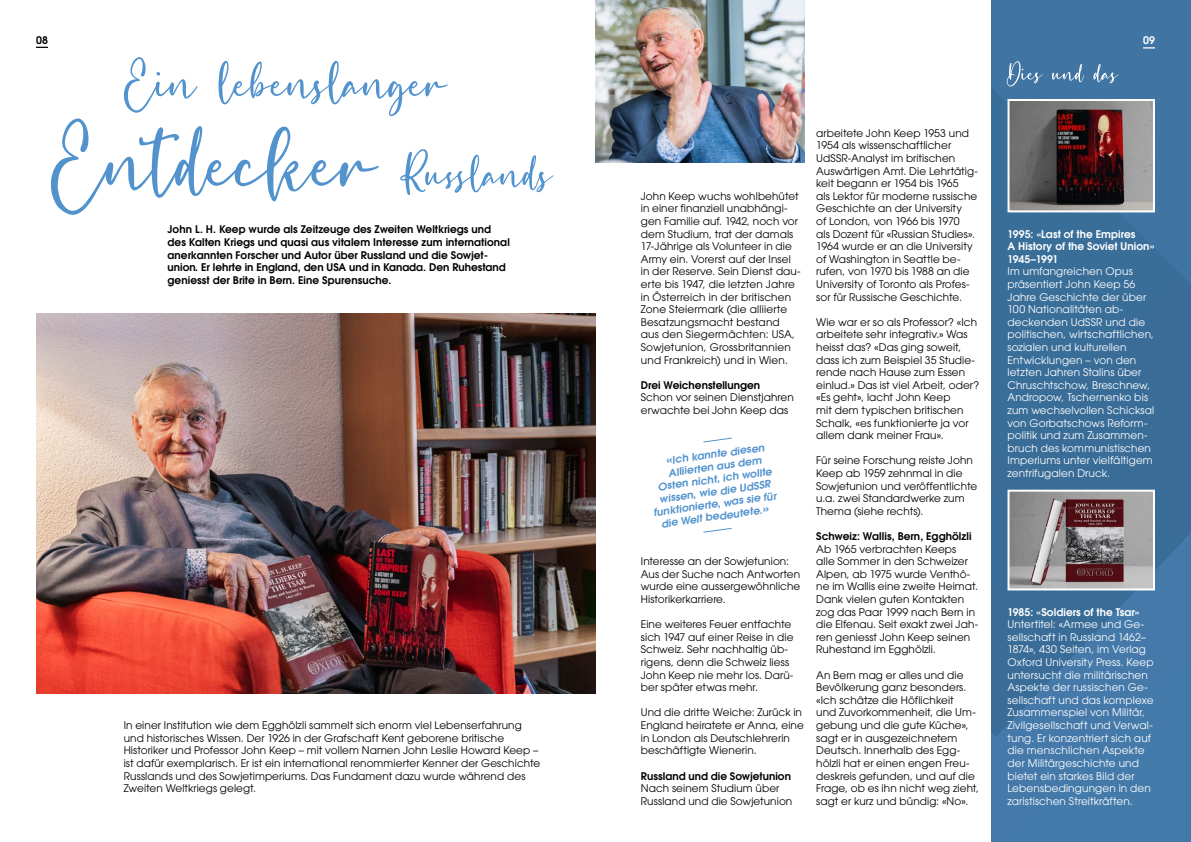
<style>
.page{position:relative;width:1191px;height:842px;background:#fff}
.page>*{position:absolute;margin:0;border:0;box-sizing:border-box;transform-origin:0 0}
.t1{font:130px "Mallorist";color:#5293ce}
.t2{font:75px "Mallorist";color:#5293ce}
.t3{font:65px "Mallorist";color:#5293ce}
.t4{font:10.5px/12.6px "Avant Garde LTCE";letter-spacing:.01em;color:#000}
.t5{font:10.5px/12.6px "Avant Garde LTCE";letter-spacing:.01em;color:#fff}
.t6{font:600 10.5px/12.6px "Avant Garde LTCE";letter-spacing:.005em;color:#000}
.t7{font:600 10.5px/12.6px "Avant Garde LTCE";letter-spacing:.005em;color:#fff}
.t8{font:600 10.3px "Avant Garde LTCE";color:#5293ce;scale:1.04 1}
.s1{font-size:13.7px}
</style>
<div class="page">
<img style="left:36px;top:313px;width:559px;height:380px">
<svg style="left:703px;top:437px;width:29px;height:6px"></svg>
<svg style="left:703px;top:527px;width:29px;height:6px"></svg>
<svg style="left:36px;top:47px;width:12px;height:1px"></svg>
<div style="left:991px;top:738px;width:200px;height:104px;background:#447aa9"></div>
<svg style="left:991px;top:603px;width:200px;height:135px;background:#4075a3"></svg>
<svg style="left:991px;top:0;width:200px;height:603px;background:#3b709b"></svg>
<img style="left:1010px;top:493px;width:142px;height:94px">
<div style="left:1007px;top:490px;width:148px;height:100px;border:2px solid #fff"></div>
<img style="left:1010px;top:102px;width:142px;height:107px">
<div style="left:1007px;top:99px;width:148px;height:113px;border:2px solid #fff"></div>
<svg style="left:1143px;top:47px;width:12px;height:2px"></svg>
<img style="left:595px;top:0;width:209px;height:162px">
<svg style="left:1006px;top:61px;width:112px;height:25px;background:#5685ad"></svg>
<p class="t6" style="left:36px;top:34px;width:14px">08</p>
<h2 class="t2" style="left:124px;top:39px;width:323px">Ein lebenslanger</h2>
<h1 class="t1" style="left:51px;top:86px;width:325px">Entdecker</h1>
<p class="t6" style="left:167px;top:223px;width:344px">John L. H. Keep wurde als Zeitzeuge des Zweiten Weltkriegs und des Kalten Kriegs und quasi aus vitalem Interesse zum international anerkannten Forscher und Autor über Russland und die Sowjet&shy;union. Er lehrte in England, den USA und in Kanada. Den Ruhestand geniesst der Brite in Bern. Eine Spurensuche.</p>
<h3 class="t3" style="left:400px;top:135px;width:153px">Russlands</h3>
<p class="t4" style="left:124px;top:719px;width:418px">In einer Institution wie dem Egghölzli sammelt sich enorm viel Lebenserfahrung und historisches Wissen. Der 1926 in der Grafschaft Kent geborene britische Historiker und Professor John Keep – mit vollem Namen John Leslie Howard Keep – ist dafür exemplarisch. Er ist ein international renommierter Kenner der Geschichte Russlands und des Sowjetimperiums. Das Fundament dazu wurde während des Zweiten Weltkriegs gelegt.</p>
<p class="t7" style="left:1143px;top:34px;width:13px">09</p>
<p class="t4" style="left:641px;top:190px;width:161px">John Keep wuchs wohlbehütet in einer finanziell unabhängi&shy;gen Familie auf. 1942, noch vor dem Studium, trat der damals<br>17-Jährige als Volunteer in die<br>Army ein. Vorerst auf der Insel in der Reserve. Sein Dienst dau&shy;erte bis 1947, die letzten Jahre in Österreich in der britischen<br>Zone Steiermark (die alliierte<br>Besatzungsmacht bestand<br>aus den Siegermächten: USA,<br>Sowjetunion, Grossbritannien und Frankreich) und in Wien.</p>
<p class="t6" style="left:641px;top:379px;width:121px">Drei Weichenstellungen</p>
<p class="t4" style="left:641px;top:391px;width:154px">Schon vor seinen Dienstjahren erwachte bei John Keep das</p>
<p class="t8" style="left:664px;top:454px;width:97px;rotate:-8deg"><span class="s1">«</span>Ich kannte diesen</p>
<p class="t8" style="left:667px;top:466px;width:92px;rotate:-8deg">Alliierten aus dem</p>
<p class="t8" style="left:657px;top:480px;width:112px;rotate:-8deg">Osten nicht, ich wollte</p>
<p class="t8" style="left:658px;top:493px;width:109px;rotate:-8deg">wissen, wie die UdSSR</p>
<p class="t8" style="left:653px;top:506px;width:120px;rotate:-8deg">funktionierte, was sie für</p>
<p class="t8" style="left:660px;top:517px;width:106px;rotate:-8deg">die Welt bedeutete.<span class="s1">»</span></p>
<p class="t4" style="left:641px;top:555px;width:161px">Interesse an der Sowjetunion:<br>Aus der Suche nach Antworten wurde eine aussergewöhnliche<br>Historikerkarriere.</p>
<p class="t4" style="left:641px;top:618px;width:154px">Eine weiteres Feuer entfachte sich 1947 auf einer Reise in die<br>Schweiz. Sehr nachhaltig üb&shy;rigens, denn die Schweiz liess<br>John Keep nie mehr los. Darü&shy;ber später etwas mehr.</p>
<p class="t4" style="left:641px;top:706px;width:164px">Und die dritte Weiche: Zurück in<br>England heiratete er Anna, eine in London als Deutschlehrerin beschäftigte Wienerin.</p>
<p class="t6" style="left:641px;top:769px;width:152px">Russland und die Sowjetunion</p>
<p class="t4" style="left:641px;top:782px;width:153px">Nach seinem Studium über<br>Russland und die Sowjetunion</p>
<p class="t4" style="left:816px;top:127px;width:163px">arbeitete John Keep 1953 und<br>1954 als wissenschaftlicher<br>UdSSR-Analyst im britischen<br>Auswärtigen Amt. Die Lehrtätig&shy;keit begann er 1954 bis 1965<br>als Lektor für moderne russische<br>Geschichte an der University<br>of London, von 1966 bis 1970<br>als Dozent für «Russian Studies».<br>1964 wurde er an die University of Washington in Seattle be&shy;rufen, von 1970 bis 1988 an die<br>University of Toronto als Profes&shy;sor für Russische Geschichte.</p>
<p class="t4" style="left:816px;top:316px;width:165px">Wie war er so als Professor? «Ich arbeitete sehr integrativ.» Was heisst das? «Das ging soweit, dass ich zum Beispiel 35 Studie&shy;rende nach Hause zum Essen einlud.» Das ist viel Arbeit, oder? «Es geht», lacht John Keep<br>mit dem typischen britischen<br>Schalk, «es funktionierte ja vor allem dank meiner Frau».</p>
<p class="t4" style="left:816px;top:454px;width:162px">Für seine Forschung reiste John<br>Keep ab 1959 zehnmal in die<br>Sowjetunion und veröffentlichte u.a. zwei Standardwerke zum<br>Thema (siehe rechts).</p>
<p class="t6" style="left:816px;top:530px;width:157px">Schweiz: Wallis, Bern, Egghölzli</p>
<p class="t4" style="left:816px;top:542px;width:163px">Ab 1965 verbrachten Keeps<br>alle Sommer in den Schweizer<br>Alpen, ab 1975 wurde Venthô&shy;ne im Wallis eine zweite Heimat.<br>Dank vielen guten Kontakten zog das Paar 1999 nach Bern in die Elfenau. Seit exakt zwei Jah&shy;ren geniesst John Keep seinen<br>Ruhestand im Egghölzli.</p>
<p class="t4" style="left:816px;top:668px;width:164px">An Bern mag er alles und die<br>Bevölkerung ganz besonders. «Ich schätze die Höflichkeit<br>und Zuvorkommenheit, die Um&shy;gebung und die gute Küche», sagt er in ausgezeichnetem<br>Deutsch. Innerhalb des Egg&shy;hölzli hat er einen engen Freu&shy;deskreis gefunden, und auf die<br>Frage, ob es ihn nicht weg zieht, sagt er kurz und bündig: «No».</p>
<p class="t7" style="left:1007px;top:227px;width:148px">1995: «Last of the Empires<br>A History of the Soviet Union»<br>1945–1991</p>
<p class="t5" style="left:1007px;top:265px;width:148px">Im umfangreichen Opus präsentiert John Keep 56<br>Jahre Geschichte der über<br>100 Nationalitäten ab&shy;deckenden UdSSR und die politischen, wirtschaftlichen, sozialen und kulturellen<br>Entwicklungen – von den letzten Jahren Stalins über<br>Chruschtschow, Breschnew,<br>Andropow, Tschernenko bis zum wechselvollen Schicksal von Gorbatschows Reform&shy;politik und zum Zusammen&shy;bruch des kommunistischen<br>Imperiums unter vielfältigem zentrifugalen Druck.</p>
<p class="t7" style="left:1007px;top:605px;width:134px">1985: «Soldiers of the Tsar»</p>
<p class="t5" style="left:1007px;top:618px;width:148px">Untertitel: «Armee und Ge&shy;sellschaft in Russland 1462–<br>1874», 430 Seiten, im Verlag<br>Oxford University Press. Keep untersucht die militärischen<br>Aspekte der russischen Ge&shy;sellschaft und das komplexe<br>Zusammenspiel von Militär,<br>Zivilgesellschaft und Verwal&shy;tung. Er konzentriert sich auf die menschlichen Aspekte der Militärgeschichte und bietet ein starkes Bild der<br>Lebensbedingungen in den zaristischen Streitkräften.</p>
</div>
